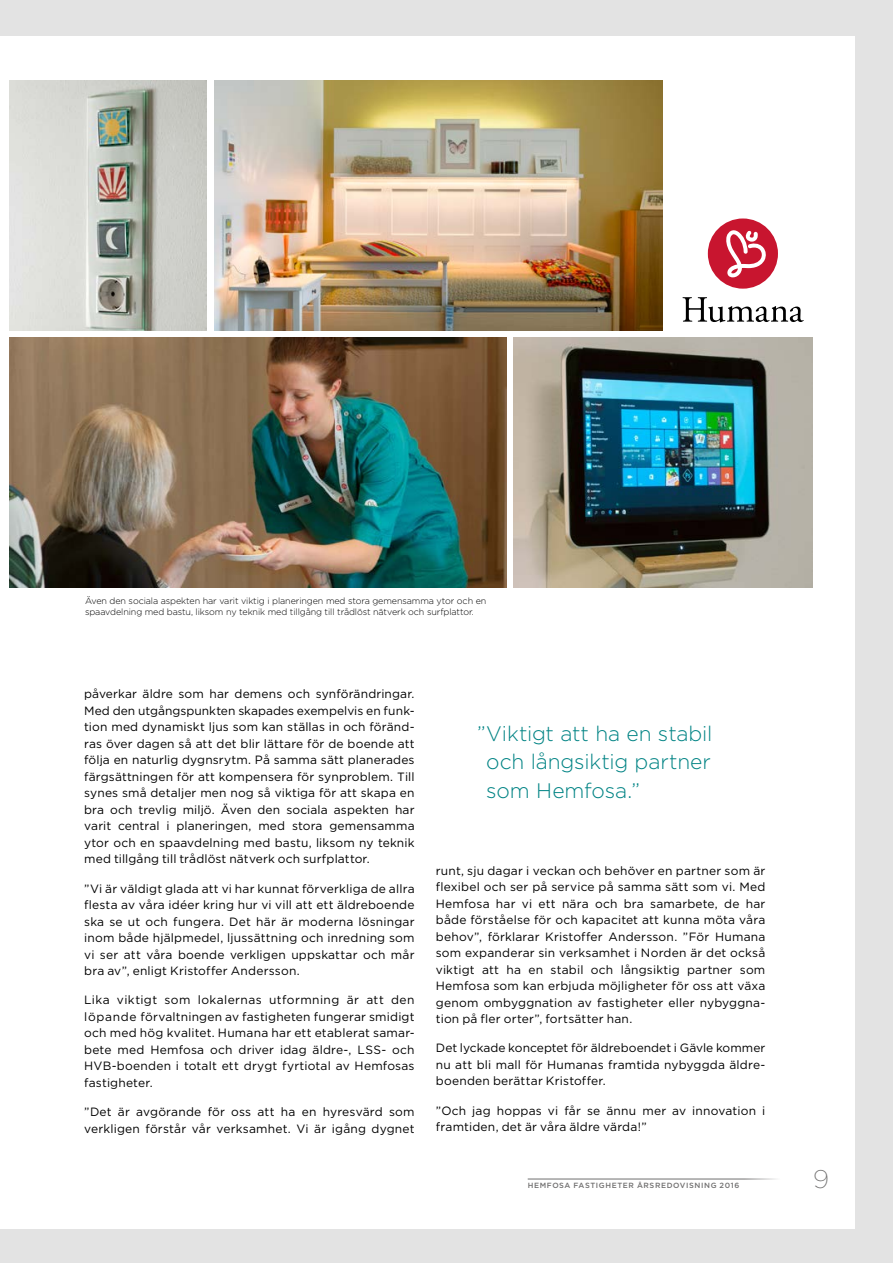
<style>
.page{position:relative;width:893px;height:1263px;background:#e3e3e3}
.page>*{position:absolute;margin:0;border:0;box-sizing:border-box;transform-origin:0 0}
.t1{font:200 25.5px "Gotham";color:#706f6f}
.t2{font:300 21px/28.5px "Gotham";letter-spacing:-.005em;color:#008384;text-align:justify}
.t3{font:12px/16.5px "Gotham";letter-spacing:.015em;color:#000;text-align:justify}
.t4{font:300 9px/10.8px "Gotham";letter-spacing:-.01em;color:#000}
.t5{font:500 7.5px "Gotham";letter-spacing:.08em;color:#706f6f}
</style>
<div class="page">
<div style="left:0;top:37px;width:855px;height:1192px;background:#fff"></div>
<img style="left:10px;top:81px;width:196px;height:249px">
<img style="left:215px;top:81px;width:448px;height:249px">
<img style="left:10px;top:338px;width:497px;height:249px">
<img style="left:514px;top:338px;width:298px;height:249px">
<svg style="left:682px;top:297px;width:122px;height:25px"></svg>
<div style="left:708px;top:218px;width:70px;height:71px;background:#c8152f;border-radius:50%"></div>
<svg style="left:726px;top:230px;width:40px;height:47px"></svg>
<hr style="left:528px;top:1178px;width:265px;height:1px;background:#706f6f">
<p class="t4" style="left:85px;top:595px;width:403px">Även den sociala aspekten har varit viktig i planeringen med stora gemensamma ytor och en spaavdelning med bastu, liksom ny teknik med tillgång till trådlöst nätverk och surfplattor.</p>
<p class="t3" style="left:84px;top:686px;width:332px">påverkar äldre som har demens och synförändringar.<br>Med den utgångspunkten skapades exempelvis en funk&shy;tion med dynamiskt ljus som kan ställas in och föränd&shy;ras över dagen så att det blir lättare för de boende att följa en naturlig dygnsrytm. På samma sätt planerades färgsättningen för att kompensera för synproblem. Till synes små detaljer men nog så viktiga för att skapa en bra och trevlig miljö. Även den sociala aspekten har varit central i planeringen, med stora gemensamma ytor och en spaavdelning med bastu, liksom ny teknik med tillgång till trådlöst nätverk och surfplattor.</p>
<p class="t3" style="left:84px;top:880px;width:332px">”Vi är väldigt glada att vi har kunnat förverkliga de allra flesta av våra idéer kring hur vi vill att ett äldreboende ska se ut och fungera. Det här är moderna lösningar inom både hjälpmedel, ljussättning och inredning som vi ser att våra boende verkligen uppskattar och mår bra av”, enligt Kristoffer Andersson.</p>
<p class="t3" style="left:84px;top:992px;width:332px">Lika viktigt som lokalernas utformning är att den löpande förvaltningen av fastigheten fungerar smidigt och med hög kvalitet. Humana har ett etablerat samar&shy;bete med Hemfosa och driver idag äldre-, LSS- och HVB-boenden i totalt ett drygt fyrtiotal av Hemfosas fastigheter.</p>
<p class="t3" style="left:84px;top:1103px;width:332px">”Det är avgörande för oss att ha en hyresvärd som verkligen förstår vår verksamhet. Vi är igång dygnet</p>
<h2 class="t2" style="left:486px;top:718px;width:228px;text-indent:-9px">”Viktigt att ha en stabil och långsiktig partner som Hemfosa.”</h2>
<p class="t3" style="left:436px;top:862px;width:331px">runt, sju dagar i veckan och behöver en partner som är flexibel och ser på service på samma sätt som vi. Med Hemfosa har vi ett nära och bra samarbete, de har både förståelse för och kapacitet att kunna möta våra behov”, förklarar Kristoffer Andersson. ”För Humana som expanderar sin verksamhet i Norden är det också viktigt att ha en stabil och långsiktig partner som Hemfosa som kan erbjuda möjligheter för oss att växa genom ombyggnation av fastigheter eller nybyggna&shy;tion på fler orter”, fortsätter han.</p>
<p class="t3" style="left:436px;top:1039px;width:331px">Det lyckade konceptet för äldreboendet i Gävle kommer nu att bli mall för Humanas framtida nybyggda äldre&shy;boenden berättar Kristoffer.</p>
<p class="t3" style="left:436px;top:1102px;width:331px">”Och jag hoppas vi får se ännu mer av innovation i framtiden, det är våra äldre värda!”</p>
<p class="t5" style="left:528px;top:1180px;width:213px">HEMFOSA FASTIGHETER ÅRSREDOVISNING 2016</p>
<h1 class="t1" style="left:813px;top:1163px;width:18px">9</h1>
</div>
